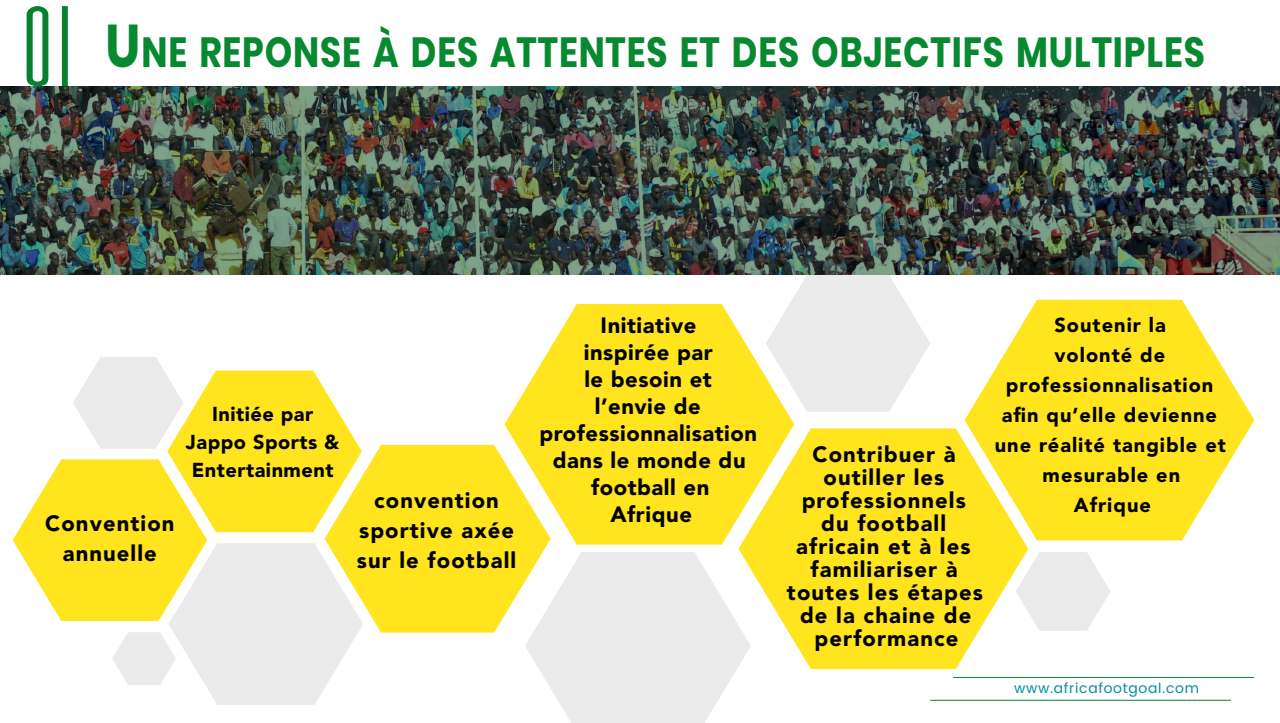
<style>
.page{position:relative;width:1280px;height:723px;background:#fff}
.page>*{position:absolute;margin:0;border:0;box-sizing:border-box;transform-origin:0 0}
.t1{font:100px "Diner Fatt";color:#078130;scale:1.07 1}
.t2{font:700 42px "Poppins";letter-spacing:.025em;color:#078930;scale:.83 1}
.t3{font:900 22px/23px "Avenir LT Std";letter-spacing:.05em;color:#000;text-align:center}
.t4{font:900 22px/27px "Avenir LT Std";letter-spacing:.025em;color:#000;text-align:center}
.t5{font:900 20px/30px "Avenir LT Std";letter-spacing:.05em;color:#000;text-align:center}
.t6{font:900 20px/28px "Avenir LT Std";letter-spacing:.025em;color:#000;text-align:center}
.t7{font:14px "Poppins";letter-spacing:.05em;color:#048ea5}
.s1{font-size:60px}
</style>
<div class="page">
<img style="left:0;top:86px;width:1280px;height:188px">
<svg style="left:790px;top:275px;width:140px;height:136px"></svg>
<svg style="left:1028px;top:552px;width:82px;height:78px"></svg>
<div style="left:363px;top:445px;width:185px;height:187px;background:#ffe41e"></div>
<svg style="left:504px;top:304px;width:290px;height:240px;fill:#ffe41e"></svg>
<svg style="left:738px;top:428px;width:290px;height:241px;background:#fee840"></svg>
<svg style="left:965px;top:300px;width:289px;height:240px;fill:#ffe41e"></svg>
<svg style="left:525px;top:552px;width:226px;height:170px;fill:#ebebeb"></svg>
<svg style="left:13px;top:357px;width:350px;height:347px"></svg>
<hr style="left:930px;top:700px;width:301px;height:1px;background:#078030">
<hr style="left:953px;top:677px;width:301px;height:1px;background:#078030">
<h1 class="t1" style="left:25px;top:-7px;width:43px">01</h1>
<h2 class="t2" style="left:105px;top:28px;width:1326px"><span class="s1">U</span>NE REPONSE À DES ATTENTES ET DES OBJECTIFS MULTIPLES</h2>
<p class="t6" style="left:186px;top:400px;width:155px">Initiée par<br>Jappo Sports &amp;<br>Entertainment</p>
<p class="t3" style="left:45px;top:508px;width:131px;line-height:30px">Convention annuelle</p>
<p class="t3" style="left:357px;top:485px;width:161px;line-height:30px">convention sportive axée sur le football</p>
<p class="t4" style="left:539px;top:312px;width:219px">Initiative<br>inspirée par<br>le besoin et<br>l’envie de professionnalisation dans le monde du football en<br>Afrique</p>
<p class="t3" style="left:787px;top:442px;width:197px">Contribuer à outiller les professionnels du football africain et à les familiariser à toutes les étapes de la chaine de performance</p>
<p class="t5" style="left:995px;top:309px;width:233px">Soutenir la<br>volonté de professionnalisation afin qu’elle devienne une réalité tangible et mesurable en<br>Afrique</p>
<p class="t7" style="left:1014px;top:677px;width:187px">www.africafootgoal.com</p>
</div>
